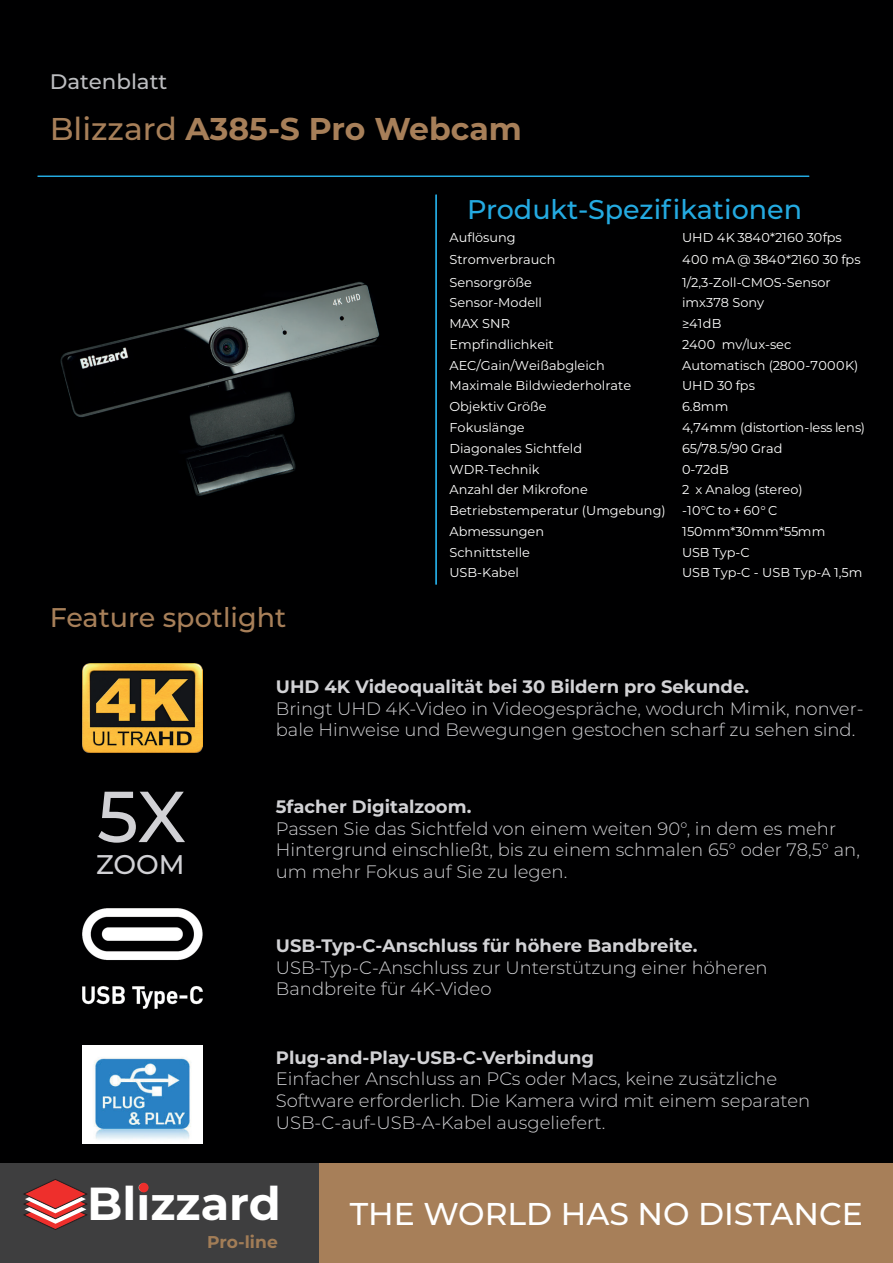
<style>
.page{position:relative;width:893px;height:1263px;background:#000001}
.page>*{position:absolute;margin:0;border:0;box-sizing:border-box;transform-origin:0 0}
.t1{font:500 72px "Montserrat";color:#d1d1d5}
.t2{font:700 46.35px "Montserrat";color:#fff}
.t3{font:700 31.5px "Montserrat";color:#a77f59}
.t4{font:500 31.5px "Montserrat";color:#fff}
.t5{font:500 27px "Montserrat";color:#24aae1}
.t6{font:500 27px "Montserrat";color:#a77f59}
.t7{font:500 27px "Montserrat";color:#d1d1d5}
.t8{font:500 21px "Montserrat";color:#bcbdc0}
.t9{font:300 18px/21.6px "Montserrat";color:#d2d2d5}
.t10{font:700 18px "Montserrat";color:#d2d2d5}
.t11{font:700 17.1px "Montserrat";color:#a27d57}
.t12{font:12.9px "Montserrat";color:#fff}
.s1{font-weight:500}
</style>
<div class="page">
<img style="left:83px;top:1045px;width:120px;height:98px">
<img style="left:83px;top:664px;width:120px;height:88px">
<div style="left:0;top:1163px;width:320px;height:100px;background:#3e3e3f"></div>
<img style="left:60px;top:194px;width:377px;height:302px">
<div style="left:320px;top:1163px;width:573px;height:100px;background:#a77f59"></div>
<img style="left:83px;top:909px;width:120px;height:99px">
<hr style="left:38px;top:175px;width:771px;height:2px;background:#24aae1">
<hr style="left:435px;top:195px;width:2px;height:390px;background:#24aae1">
<div style="left:139px;top:1183px;width:10px;height:9px;background:#ee2f2c;border-radius:50%"></div>
<svg style="left:23px;top:1179px;width:65px;height:51px"></svg>
<h3 class="t8" style="left:50px;top:66px;width:119px">Datenblatt</h3>
<h3 class="t3" style="left:50px;top:106px;width:474px"><span class="s1">Blizzard</span> A385-S Pro Webcam</h3>
<h3 class="t5" style="left:467px;top:190px;width:337px">Produkt-Spezifikationen</h3>
<h3 class="t6" style="left:50px;top:598px;width:238px">Feature spotlight</h3>
<p class="t12" style="left:449px;top:229px;width:68px">Auflösung</p>
<p class="t12" style="left:682px;top:229px;width:161px">UHD 4K 3840*2160 30fps</p>
<p class="t12" style="left:449px;top:250px;width:108px">Stromverbrauch</p>
<p class="t12" style="left:682px;top:250px;width:180px">400 mA @ 3840*2160 30 fps</p>
<p class="t12" style="left:449px;top:273px;width:84px">Sensorgröße</p>
<p class="t12" style="left:682px;top:273px;width:150px">1/2,3-Zoll-CMOS-Sensor</p>
<p class="t12" style="left:449px;top:294px;width:94px">Sensor-Modell</p>
<p class="t12" style="left:682px;top:294px;width:84px">imx378 Sony</p>
<p class="t12" style="left:449px;top:315px;width:62px">MAX SNR</p>
<p class="t12" style="left:682px;top:315px;width:41px">≥41dB</p>
<p class="t12" style="left:449px;top:335px;width:106px">Empfindlichkeit</p>
<p class="t12" style="left:682px;top:335px;width:111px">2400 mv/lux-sec</p>
<p class="t12" style="left:449px;top:356px;width:157px">AEC/Gain/Weißabgleich</p>
<p class="t12" style="left:682px;top:356px;width:178px">Automatisch (2800-7000K)</p>
<p class="t12" style="left:449px;top:377px;width:183px">Maximale Bildwiederholrate</p>
<p class="t12" style="left:682px;top:377px;width:74px">UHD 30 fps</p>
<p class="t12" style="left:449px;top:398px;width:99px">Objektiv Größe</p>
<p class="t12" style="left:682px;top:398px;width:48px">6.8mm</p>
<p class="t12" style="left:449px;top:418px;width:77px">Fokuslänge</p>
<p class="t12" style="left:682px;top:418px;width:185px">4,74mm (distortion-less lens)</p>
<p class="t12" style="left:449px;top:439px;width:134px">Diagonales Sichtfeld</p>
<p class="t12" style="left:682px;top:439px;width:102px">65/78.5/90 Grad</p>
<p class="t12" style="left:449px;top:460px;width:92px">WDR-Technik</p>
<p class="t12" style="left:682px;top:460px;width:48px">0-72dB</p>
<p class="t12" style="left:449px;top:481px;width:140px">Anzahl der Mikrofone</p>
<p class="t12" style="left:682px;top:481px;width:122px">2 x Analog (stereo)</p>
<p class="t12" style="left:449px;top:502px;width:218px">Betriebstemperatur (Umgebung)</p>
<p class="t12" style="left:682px;top:502px;width:97px">-10°C to + 60° C</p>
<p class="t12" style="left:449px;top:522px;width:96px">Abmessungen</p>
<p class="t12" style="left:682px;top:522px;width:145px">150mm*30mm*55mm</p>
<p class="t12" style="left:449px;top:543px;width:82px">Schnittstelle</p>
<p class="t12" style="left:682px;top:543px;width:69px">USB Typ-C</p>
<p class="t12" style="left:449px;top:564px;width:71px">USB-Kabel</p>
<p class="t12" style="left:682px;top:564px;width:182px">USB Typ-C - USB Typ-A 1,5m</p>
<h1 class="t1" style="left:97px;top:766px;width:90px">5X</h1>
<h3 class="t7" style="left:96px;top:845px;width:90px">ZOOM</h3>
<h3 class="t10" style="left:276px;top:674px;width:475px">UHD 4K Videoqualität bei 30 Bildern pro Sekunde.</h3>
<h3 class="t9" style="left:276px;top:697px;width:589px">Bringt UHD 4K-Video in Videogespräche, wodurch Mimik, nonver&shy;bale Hinweise und Bewegungen gestochen scharf zu sehen sind.</h3>
<h3 class="t10" style="left:276px;top:794px;width:197px">5facher Digitalzoom.</h3>
<h3 class="t9" style="left:276px;top:817px;width:586px">Passen Sie das Sichtfeld von einem weiten 90°, in dem es mehr<br>Hintergrund einschließt, bis zu einem schmalen 65° oder 78,5° an, um mehr Fokus auf Sie zu legen.</h3>
<h3 class="t10" style="left:276px;top:932px;width:423px">USB-Typ-C-Anschluss für höhere Bandbreite.</h3>
<h3 class="t9" style="left:276px;top:956px;width:493px">USB-Typ-C-Anschluss zur Unterstützung einer höheren<br>Bandbreite für 4K-Video</h3>
<h3 class="t10" style="left:276px;top:1044px;width:320px">Plug-and-Play-USB-C-Verbindung</h3>
<h3 class="t9" style="left:276px;top:1067px;width:536px">Einfacher Anschluss an PCs oder Macs, keine zusätzliche<br>Software erforderlich. Die Kamera wird mit einem separaten<br>USB-C-auf-USB-A-Kabel ausgeliefert.</h3>
<h2 class="t2" style="left:87px;top:1170px;width:195px">Blizzard</h2>
<h3 class="t11" style="left:207px;top:1230px;width:72px">Pro-line</h3>
<h3 class="t4" style="left:350px;top:1191px;width:515px">THE WORLD HAS NO DISTANCE</h3>
</div>
